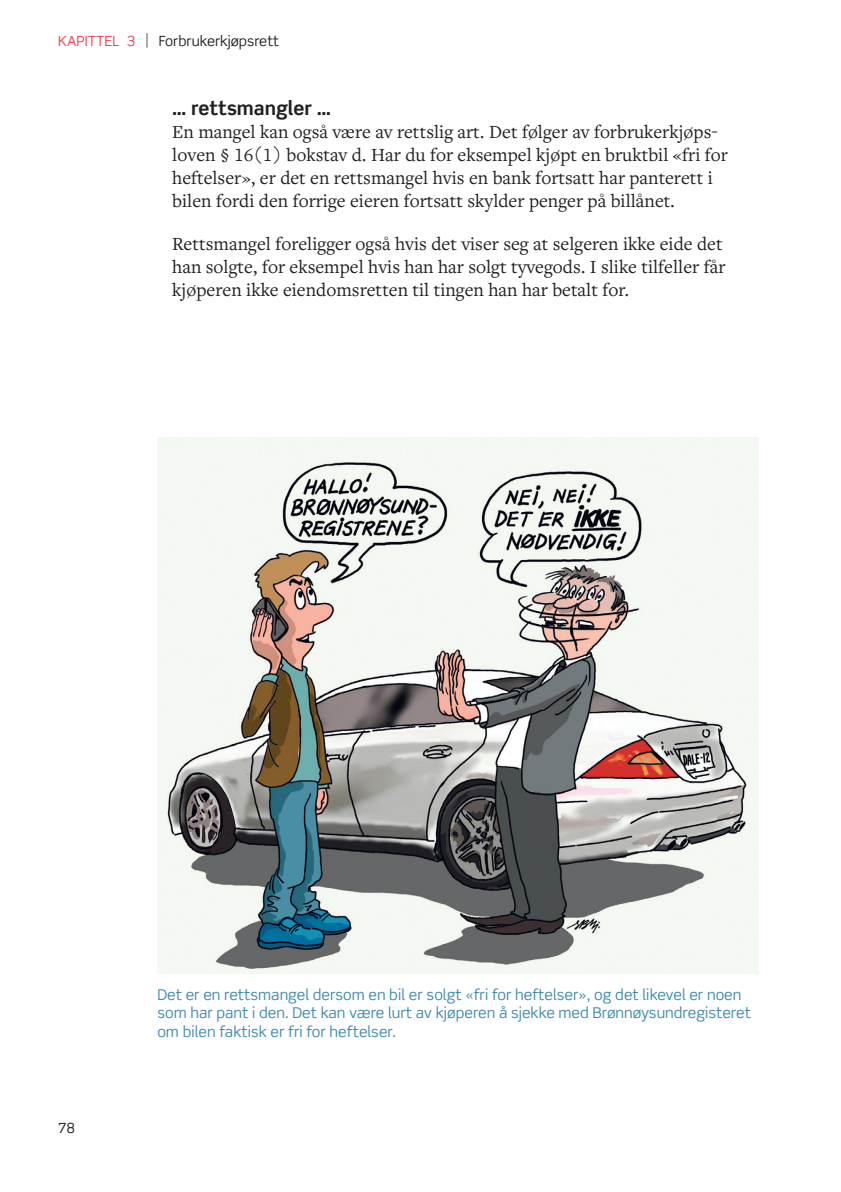
<style>
.page{position:relative;width:841px;height:1192px;background:#fff}
.page>*{position:absolute;margin:0;border:0;box-sizing:border-box;transform-origin:0 0}
.t1{font:19.25px/23.1px "Freight Text Pro";color:#231f20}
.t2{font:700 19.25px "Scene Std";color:#231f20}
.t3{font:14.88px/18.4px "Scene Std";color:#3e89aa}
.t4{font:14px "Scene Std";color:#231f20}
.s1{color:#ee3d50}
.s2{font-size:15.4px}
</style>
<div class="page">
<img style="left:157px;top:438px;width:601px;height:535px">
<p class="t4" style="left:58px;top:32px;width:222px"><span class="s1">KAPITTEL 3</span> <span class="s2">|</span> Forbrukerkjøpsrett</p>
<p class="t2" style="left:172px;top:96px;width:160px">… rettsmangler …</p>
<p class="t1" style="left:172px;top:119px;width:557px">En mangel kan også være av rettslig art. Det følger av forbrukerkjøps&shy;loven § 16(1) bokstav d. Har du for eksempel kjøpt en bruktbil «fri for heftelser», er det en rettsmangel hvis en bank fortsatt har panterett i bilen fordi den forrige eieren fortsatt skylder penger på billånet.</p>
<p class="t1" style="left:172px;top:231px;width:554px">Rettsmangel foreligger også hvis det viser seg at selgeren ikke eide det han solgte, for eksempel hvis han har solgt tyvegods. I slike tilfeller får kjøperen ikke eiendomsretten til tingen han har betalt for.</p>
<p class="t4" style="left:58px;top:1119px;width:19px">78</p>
<p class="t3" style="left:157px;top:985px;width:595px">Det er en rettsmangel dersom en bil er solgt «fri for heftelser», og det likevel er noen som har pant i den. Det kan være lurt av kjøperen å sjekke med Brønnøysundregisteret om bilen faktisk er fri for heftelser.</p>
</div>
